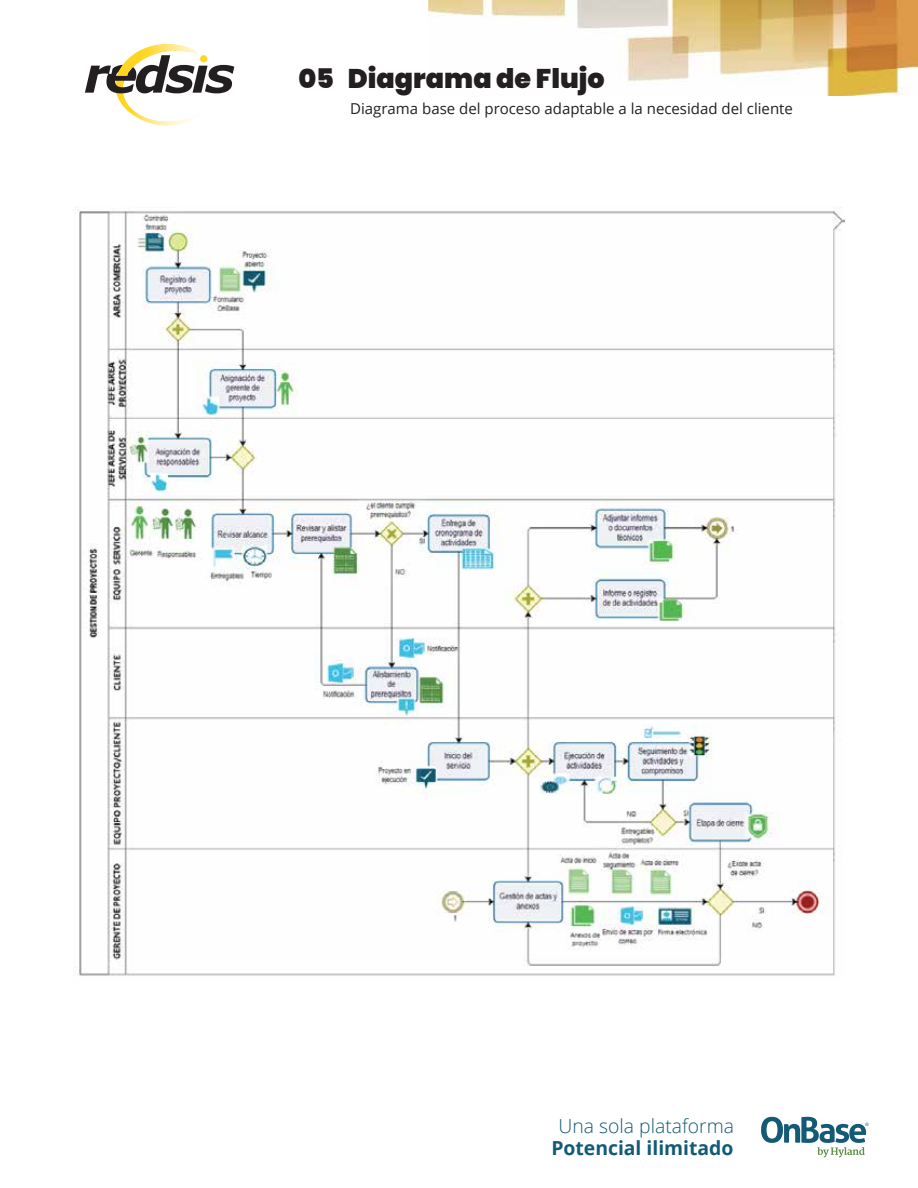
<style>
.page{position:relative;width:918px;height:1188px;background:#fff}
.page>*{position:absolute;margin:0;border:0;box-sizing:border-box;transform-origin:0 0}
.t1{font:900 27px "Poppins";color:#231f20}
.t2{font:700 19.35px "Open Sans";color:#135a76}
.t3{font:300 19.35px "Open Sans";color:#135a76}
.t4{font:15px "Open Sans";color:#231f20}
</style>
<div class="page">
<svg style="left:85px;top:44px;width:149px;height:82px"></svg>
<img style="left:428px;top:0;width:490px;height:95px">
<svg style="left:761px;top:1117px;width:108px;height:40px"></svg>
<img style="left:73px;top:207px;width:772px;height:769px">
<h1 class="t1" style="left:298px;top:63px;width:308px">05 Diagrama de Flujo</h1>
<p class="t4" style="left:350px;top:99px;width:444px">Diagrama base del proceso adaptable a la necesidad del cliente</p>
<p class="t3" style="left:559px;top:1113px;width:177px">Una sola plataforma</p>
<p class="t2" style="left:551px;top:1134px;width:184px">Potencial ilimitado</p>
</div>
